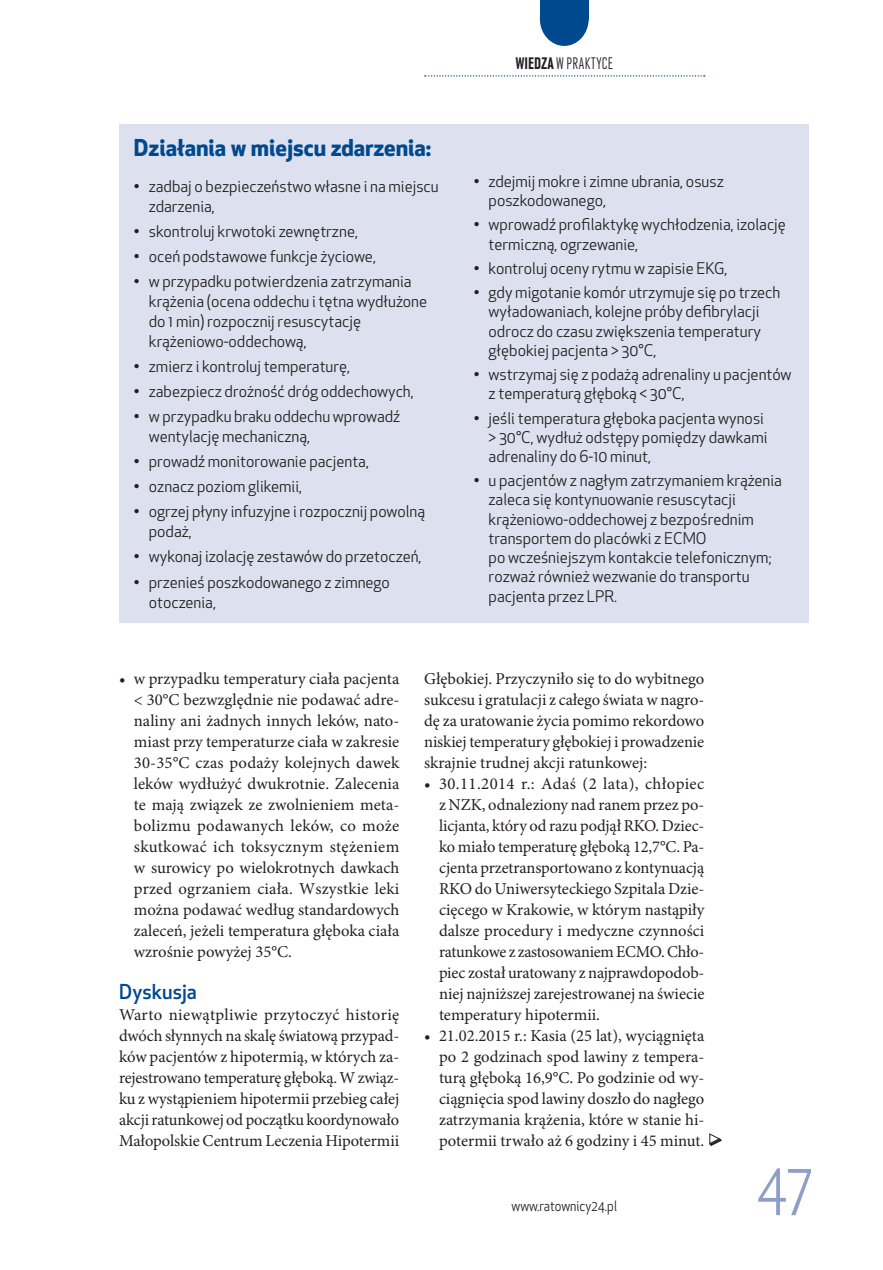
<style>
.page{position:relative;width:883px;height:1270px;background:#fff}
.page>*{position:absolute;margin:0;border:0;box-sizing:border-box;transform-origin:0 0}
.t1{font:61.43px "Apex New";color:#8d9ec8;scale:.9 1}
.t2{font:700 22.75px "Apex New";color:#01498e}
.t3{font:500 20.12px "Apex New";color:#01498e}
.t4{font:17.5px "URW Grotesk ECE Lig Con";letter-spacing:.025em;color:#231f20;scale:.9 1}
.t5{font:16.62px/21px "Minion Pro";color:#231f20;text-align:justify}
.t6{font:15.75px/19.2px "Apex New";color:#231f20}
.t7{font:14px "Apex New";color:#231f20;scale:.9 1}
.s1{font-family:"URW Grotesk TCE Bol Con"}
</style>
<div class="page">
<svg style="left:425px;top:75px;width:280px;height:2px"></svg>
<svg style="left:540px;top:0;width:49px;height:46px;background:#22609c"></svg>
<div style="left:119px;top:124px;width:690px;height:499px;background:#dde1ef"></div>
<svg style="left:709px;top:1133px;width:12px;height:12px"></svg>
<svg style="left:710px;top:1139px;width:11px;height:6px"></svg>
<div style="left:710px;top:1139px;width:12px;height:7px;border:1px solid #231f20"></div>
<h2 class="t2" style="left:134px;top:131px;width:299px">Działania w miejscu zdarzenia:</h2>
<p class="t6" style="left:149px;top:176px;width:291px;line-height:20.1px;text-indent:-15px">• zadbaj o bezpieczeństwo własne i na miejscu zdarzenia,</p>
<p class="t6" style="left:134px;top:222px;width:226px">• skontroluj krwotoki zewnętrzne,</p>
<p class="t6" style="left:134px;top:247px;width:244px">• oceń podstawowe funkcje życiowe,</p>
<p class="t6" style="left:149px;top:271px;width:280px;line-height:20.1px;text-indent:-15px">• w przypadku potwierdzenia zatrzymania krążenia (ocena oddechu i tętna wydłużone do 1 min) rozpocznij resuscytację krążeniowo-oddechową,</p>
<p class="t6" style="left:134px;top:357px;width:218px">• zmierz i kontroluj temperaturę,</p>
<p class="t6" style="left:134px;top:382px;width:281px">• zabezpiecz drożność dróg oddechowych,</p>
<p class="t6" style="left:149px;top:407px;width:253px;line-height:20.1px;text-indent:-15px">• w przypadku braku oddechu wprowadź wentylację mechaniczną,</p>
<p class="t6" style="left:134px;top:452px;width:237px">• prowadź monitorowanie pacjenta,</p>
<p class="t6" style="left:134px;top:477px;width:170px">• oznacz poziom glikemii,</p>
<p class="t6" style="left:149px;top:502px;width:278px;line-height:20.1px;text-indent:-15px">• ogrzej płyny infuzyjne i rozpocznij powolną podaż,</p>
<p class="t6" style="left:134px;top:547px;width:289px">• wykonaj izolację zestawów do przetoczeń,</p>
<p class="t6" style="left:149px;top:572px;width:243px;line-height:20.1px;text-indent:-15px">• przenieś poszkodowanego z zimnego otoczenia,</p>
<p class="t4" style="left:516px;top:54px;width:109px"><span class="s1">WIEDZA</span> W PRAKTYCE</p>
<p class="t6" style="left:489px;top:172px;width:237px;text-indent:-15px">• zdejmij mokre i zimne ubrania, osusz poszkodowanego,</p>
<p class="t6" style="left:489px;top:215px;width:299px;text-indent:-15px">• wprowadź profilaktykę wychłodzenia, izolację termiczną, ogrzewanie,</p>
<p class="t6" style="left:474px;top:259px;width:255px">• kontroluj oceny rytmu w zapisie EKG,</p>
<p class="t6" style="left:489px;top:283px;width:293px;text-indent:-15px">• gdy migotanie komór utrzymuje się po trzech wyładowaniach, kolejne próby defibrylacji odrocz do czasu zwiększenia temperatury głębokiej pacjenta &gt; 30°C,</p>
<p class="t6" style="left:489px;top:365px;width:305px;text-indent:-15px">• wstrzymaj się z podażą adrenaliny u pacjentów z temperaturą głęboką &lt; 30°C,</p>
<p class="t6" style="left:489px;top:408px;width:280px;text-indent:-15px">• jeśli temperatura głęboka pacjenta wynosi &gt; 30°C, wydłuż odstępy pomiędzy dawkami adrenaliny do 6-10 minut,</p>
<p class="t6" style="left:489px;top:471px;width:295px;text-indent:-15px">• u pacjentów z nagłym zatrzymaniem krążenia zaleca się kontynuowanie resuscytacji krążeniowo-oddechowej z bezpośrednim transportem do placówki z ECMO<br>po wcześniejszym kontakcie telefonicznym; rozważ również wezwanie do transportu pacjenta przez LPR.</p>
<p class="t5" style="left:134px;top:668px;width:267px;text-indent:-15px">• w przypadku temperatury ciała pacjenta &lt; 30°C bezwzględnie nie podawać adre&shy;naliny ani żadnych innych leków, nato&shy;miast przy temperaturze ciała w zakresie 30-35°C czas podaży kolejnych dawek leków wydłużyć dwukrotnie. Zalecenia te mają związek ze zwolnieniem meta&shy;bolizmu podawanych leków, co może skutkować ich toksycznym stężeniem w surowicy po wielokrotnych dawkach przed ogrzaniem ciała. Wszystkie leki można podawać według standardowych zaleceń, jeżeli temperatura głęboka ciała wzrośnie powyżej 35°C.</p>
<p class="t3" style="left:119px;top:978px;width:79px">Dyskusja</p>
<p class="t5" style="left:119px;top:1004px;width:282px">Warto niewątpliwie przytoczyć historię dwóch słynnych na skalę światową przypad&shy;ków pacjentów z hipotermią, w których za&shy;rejestrowano temperaturę głęboką. W związ&shy;ku z wystąpieniem hipotermii przebieg całej akcji ratunkowej od początku koordynowało Małopolskie Centrum Leczenia Hipotermii</p>
<p class="t5" style="left:424px;top:668px;width:282px">Głębokiej. Przyczyniło się to do wybitnego sukcesu i gratulacji z całego świata w nagro&shy;dę za uratowanie życia pomimo rekordowo niskiej temperatury głębokiej i prowadzenie skrajnie trudnej akcji ratunkowej:</p>
<p class="t5" style="left:439px;top:773px;width:267px;text-indent:-15px">• 30.11.2014 r.: Adaś (2 lata), chłopiec z NZK, odnaleziony nad ranem przez po&shy;licjanta, który od razu podjął RKO. Dziec&shy;ko miało temperaturę głęboką 12,7°C. Pa&shy;cjenta przetransportowano z kontynuacją RKO do Uniwersyteckiego Szpitala Dzie&shy;cięcego w Krakowie, w którym nastąpiły dalsze procedury i medyczne czynności ratunkowe z zastosowaniem ECMO. Chło&shy;piec został uratowany z najprawdopodob&shy;niej najniższej zarejestrowanej na świecie temperatury hipotermii.</p>
<p class="t5" style="left:439px;top:1025px;width:267px;text-indent:-15px">• 21.02.2015 r.: Kasia (25 lat), wyciągnięta po 2 godzinach spod lawiny z tempera&shy;turą głęboką 16,9°C. Po godzinie od wy&shy;ciągnięcia spod lawiny doszło do nagłego zatrzymania krążenia, które w stanie hi&shy;potermii trwało aż 6 godziny i 45 minut.</p>
<p class="t7" style="left:512px;top:1197px;width:119px">www.ratownicy24.pl</p>
<h1 class="t1" style="left:756px;top:1146px;width:63px">47</h1>
</div>
